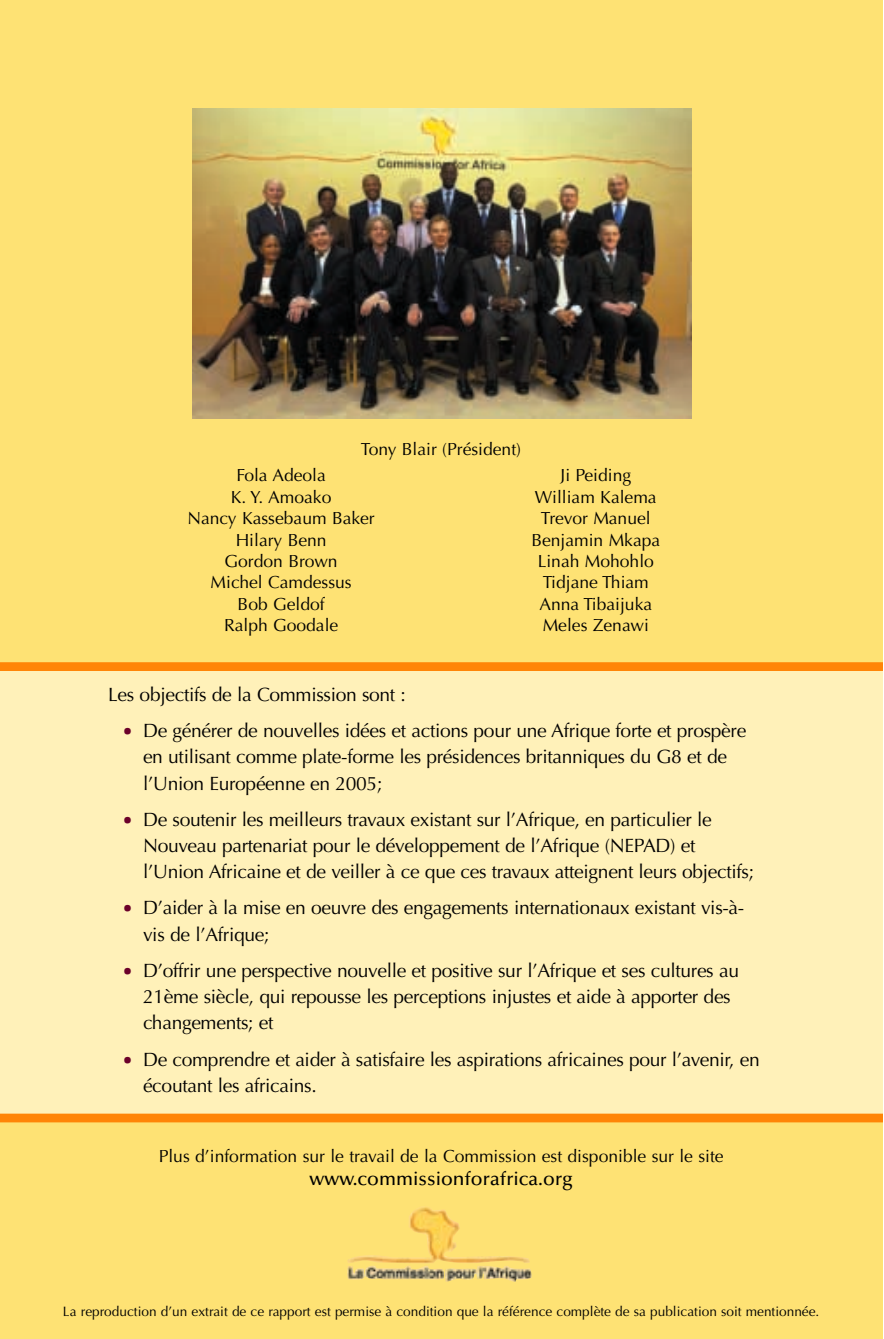
<style>
.page{position:relative;width:884px;height:1339px;background:#fff}
.page>*{position:absolute;margin:0;border:0;box-sizing:border-box;transform-origin:0 0}
.t1{font:19.25px/26.2px "Optima";letter-spacing:-.015em;color:#000}
.t2{font:500 19.25px "Optima";color:#000}
.t3{font:17.5px/21.3px "Optima";color:#000;text-align:center}
.t4{font:13.65px "Optima";color:#000}
.s1{font-family:"Linotype Ergo";color:#6b012a}
</style>
<div class="page">
<div style="left:1px;top:0;width:881px;height:1339px;background:#fee274"></div>
<div style="left:1px;top:671px;width:881px;height:442px;background:#fff1b9"></div>
<div style="left:1px;top:662px;width:881px;height:9px;background:#ff8507"></div>
<div style="left:1px;top:1113px;width:881px;height:9px;background:#ff8507"></div>
<img style="left:192px;top:108px;width:499px;height:311px">
<img style="left:347px;top:1207px;width:185px;height:75px">
<p class="t3" style="left:361px;top:440px;width:162px">Tony Blair (Président)</p>
<p class="t3" style="left:187px;top:466px;width:189px">Fola Adeola<br>K. Y. Amoako<br>Nancy Kassebaum Baker<br>Hilary Benn<br>Gordon Brown<br>Michel Camdessus<br>Bob Geldof<br>Ralph Goodale</p>
<p class="t3" style="left:531px;top:466px;width:130px">Ji Peiding<br>William Kalema<br>Trevor Manuel<br>Benjamin Mkapa<br>Linah Mohohlo<br>Tidjane Thiam<br>Anna Tibaijuka<br>Meles Zenawi</p>
<p class="t1" style="left:108px;top:683px;width:299px">Les objectifs de la Commission sont :</p>
<p class="t1" style="left:143px;top:719px;width:605px;text-indent:-20px"><span class="s1">•</span> De générer de nouvelles idées et actions pour une Afrique forte et prospère en utilisant comme plate-forme les présidences britanniques du G8 et de l’Union Européenne en 2005;</p>
<p class="t1" style="left:143px;top:808px;width:612px;text-indent:-20px"><span class="s1">•</span> De soutenir les meilleurs travaux existant sur l’Afrique, en particulier le<br>Nouveau partenariat pour le développement de l’Afrique (NEPAD) et l’Union Africaine et de veiller à ce que ces travaux atteignent leurs objectifs;</p>
<p class="t1" style="left:143px;top:897px;width:603px;text-indent:-20px"><span class="s1">•</span> D’aider à la mise en oeuvre des engagements internationaux existant vis-à&shy;vis de l’Afrique;</p>
<p class="t1" style="left:143px;top:959px;width:597px;text-indent:-20px"><span class="s1">•</span> D’offrir une perspective nouvelle et positive sur l’Afrique et ses cultures au<br>21ème siècle, qui repousse les perceptions injustes et aide à apporter des changements; et</p>
<p class="t1" style="left:143px;top:1048px;width:618px;text-indent:-20px"><span class="s1">•</span> De comprendre et aider à satisfaire les aspirations africaines pour l’avenir, en écoutant les africains.</p>
<p class="t3" style="left:159px;top:1147px;width:566px">Plus d’information sur le travail de la Commission est disponible sur le site</p>
<p class="t2" style="left:309px;top:1170px;width:265px">www.commissionforafrica.org</p>
<p class="t4" style="left:63px;top:1305px;width:758px">La reproduction d’un extrait de ce rapport est permise à condition que la référence complète de sa publication soit mentionnée.</p>
</div>
